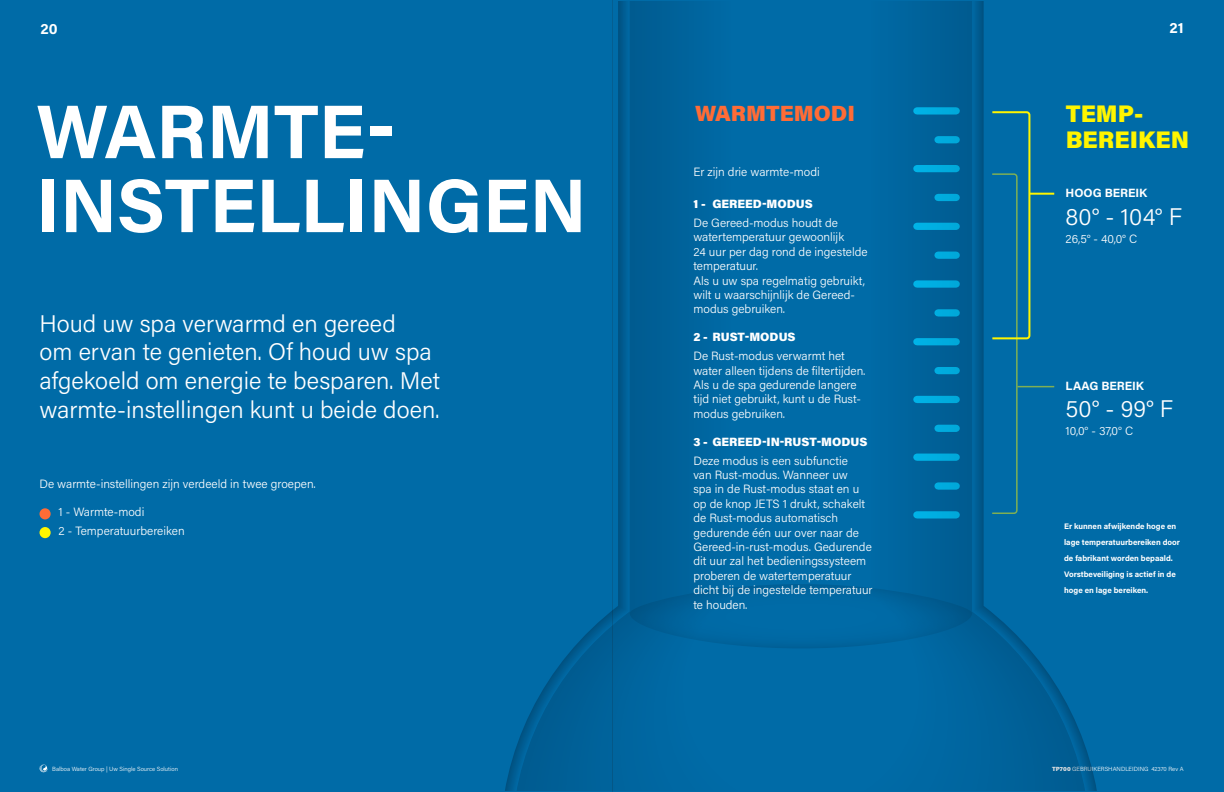
<style>
.page{position:relative;width:1224px;height:792px;background:#fff}
.page>*{position:absolute;margin:0;border:0;box-sizing:border-box;transform-origin:0 0}
.t1{font:700 76px/74px "Acumin Pro";color:#fff}
.t2{font:300 24px/28.8px "Acumin Pro";color:#fff}
.t3{font:900 24px/26px "Acumin Pro";color:#fff500}
.t4{font:900 22px "Acumin Pro";color:#ff6c36}
.t5{font:700 15px "Acumin Pro";color:#fff}
.t6{font:300 12px/14.4px "Acumin Pro";color:#fff}
.t7{font:900 12px "Acumin Pro";color:#fff}
.t8{font:700 12px "Acumin Pro";color:#fff}
.t9{font:700 8px/16px "Acumin Pro";color:#fff}
.t10{font:300 6px "Acumin Pro";color:#fff}
.s1{font-weight:900}
</style>
<div class="page">
<div style="left:0;top:1px;width:1224px;height:791px;background:#006ba7"></div>
<hr style="left:613px;top:0;width:1px;height:792px;background:#231f20">
<svg style="left:39px;top:764px;width:9px;height:9px"></svg>
<div style="left:40px;top:508px;width:11px;height:11px;background:#ff6c36;border-radius:50%"></div>
<div style="left:40px;top:527px;width:11px;height:11px;background:#fff500;border-radius:50%"></div>
<svg style="left:611px;top:1px;width:379px;height:789px"></svg>
<svg style="left:616px;top:1px;width:370px;height:789px"></svg>
<svg style="left:620px;top:1px;width:362px;height:789px;fill:#00598d"></svg>
<div style="left:624px;top:1px;width:354px;height:789px;background:#006299"></div>
<svg style="left:628px;top:1px;width:346px;height:789px;fill:#00649d"></svg>
<svg style="left:632px;top:1px;width:337px;height:789px;fill:#005b90"></svg>
<svg style="left:636px;top:1px;width:329px;height:789px;fill:#005c92"></svg>
<svg style="left:641px;top:1px;width:320px;height:789px;fill:#005d92"></svg>
<svg style="left:645px;top:1px;width:312px;height:789px;fill:#005d94"></svg>
<svg style="left:649px;top:1px;width:304px;height:789px;fill:#005e94"></svg>
<svg style="left:653px;top:1px;width:296px;height:789px;fill:#005e95"></svg>
<svg style="left:657px;top:1px;width:287px;height:789px;fill:#005f96"></svg>
<svg style="left:661px;top:1px;width:279px;height:789px;fill:#006097"></svg>
<svg style="left:666px;top:1px;width:270px;height:789px;fill:#006098"></svg>
<svg style="left:670px;top:1px;width:262px;height:789px;fill:#006199"></svg>
<svg style="left:674px;top:1px;width:254px;height:789px;fill:#006299"></svg>
<svg style="left:678px;top:1px;width:246px;height:789px;fill:#00629b"></svg>
<svg style="left:682px;top:1px;width:237px;height:789px"></svg>
<svg style="left:630px;top:584px;width:342px;height:64px"></svg>
<hr style="left:1030px;top:193px;width:24px;height:2px;background:#fff500">
<svg style="left:992px;top:111px;width:39px;height:403px"></svg>
<hr style="left:1017px;top:386px;width:37px;height:1px;background:#fff500">
<p class="t5" style="left:40px;top:18px;width:19px">20</p>
<p class="t5" style="left:1170px;top:17px;width:16px">21</p>
<p class="t1" style="left:36px;top:91px;width:552px">WARMTE-<br>INSTELLINGEN</p>
<p class="t2" style="left:40px;top:308px;width:402px">Houd uw spa verwarmd en gereed<br>om ervan te genieten. Of houd uw spa afgekoeld om energie te besparen. Met warmte-instellingen kunt u beide doen.</p>
<p class="t6" style="left:40px;top:477px;width:278px">De warmte-instellingen zijn verdeeld in twee groepen.</p>
<p class="t6" style="left:59px;top:504px;width:87px">1 - Warmte-modi</p>
<p class="t6" style="left:59px;top:523px;width:128px">2 - Temperatuurbereiken</p>
<p class="t4" style="left:695px;top:98px;width:161px">WARMTEMODI</p>
<p class="t6" style="left:693px;top:164px;width:128px">Er zijn drie warmte-modi</p>
<p class="t7" style="left:693px;top:195px;width:121px">1 - GEREED-MODUS</p>
<p class="t6" style="left:693px;top:215px;width:176px">De Gereed-modus houdt de watertemperatuur gewoonlijk<br>24 uur per dag rond de ingestelde temperatuur.</p>
<p class="t6" style="left:693px;top:273px;width:173px">Als u uw spa regelmatig gebruikt, wilt u waarschijnlijk de Gereed&shy;modus gebruiken.</p>
<p class="t7" style="left:693px;top:329px;width:104px">2 - RUST-MODUS</p>
<p class="t6" style="left:693px;top:348px;width:173px">De Rust-modus verwarmt het water alleen tijdens de filtertijden.<br>Als u de spa gedurende langere tijd niet gebruikt, kunt u de Rust&shy;modus gebruiken.</p>
<p class="t7" style="left:693px;top:433px;width:176px">3 - GEREED-IN-RUST-MODUS</p>
<p class="t6" style="left:693px;top:453px;width:181px">Deze modus is een subfunctie<br>van Rust-modus. Wanneer uw<br>spa in de Rust-modus staat en u op de knop JETS 1 drukt, schakelt de Rust-modus automatisch gedurende één uur over naar de<br>Gereed-in-rust-modus. Gedurende dit uur zal het bedieningssysteem proberen de watertemperatuur dicht bij de ingestelde temperatuur te houden.</p>
<p class="t3" style="left:1066px;top:100px;width:125px">TEMP-<br>BEREIKEN</p>
<p class="t8" style="left:1066px;top:185px;width:83px">HOOG BEREIK</p>
<p class="t2" style="left:1066px;top:201px;width:118px">80° - 104° F</p>
<p class="t6" style="left:1066px;top:231px;width:73px">26,5° - 40,0° C</p>
<p class="t8" style="left:1066px;top:377px;width:80px">LAAG BEREIK</p>
<p class="t2" style="left:1066px;top:393px;width:109px">50° - 99° F</p>
<p class="t6" style="left:1066px;top:423px;width:69px">10,0° - 37,0° C</p>
<p class="t9" style="left:1064px;top:517px;width:117px">Er kunnen afwijkende hoge en lage temperatuurbereiken door de fabrikant worden bepaald.<br>Vorstbeveiliging is actief in de hoge en lage bereiken.</p>
<p class="t10" style="left:52px;top:765px;width:127px">Balboa Water Group | Uw Single Source Solution</p>
<p class="t10" style="left:1052px;top:765px;width:133px"><span class="s1">TP700</span> GEBRUIKERSHANDLEIDING 42370 Rev A</p>
</div>
